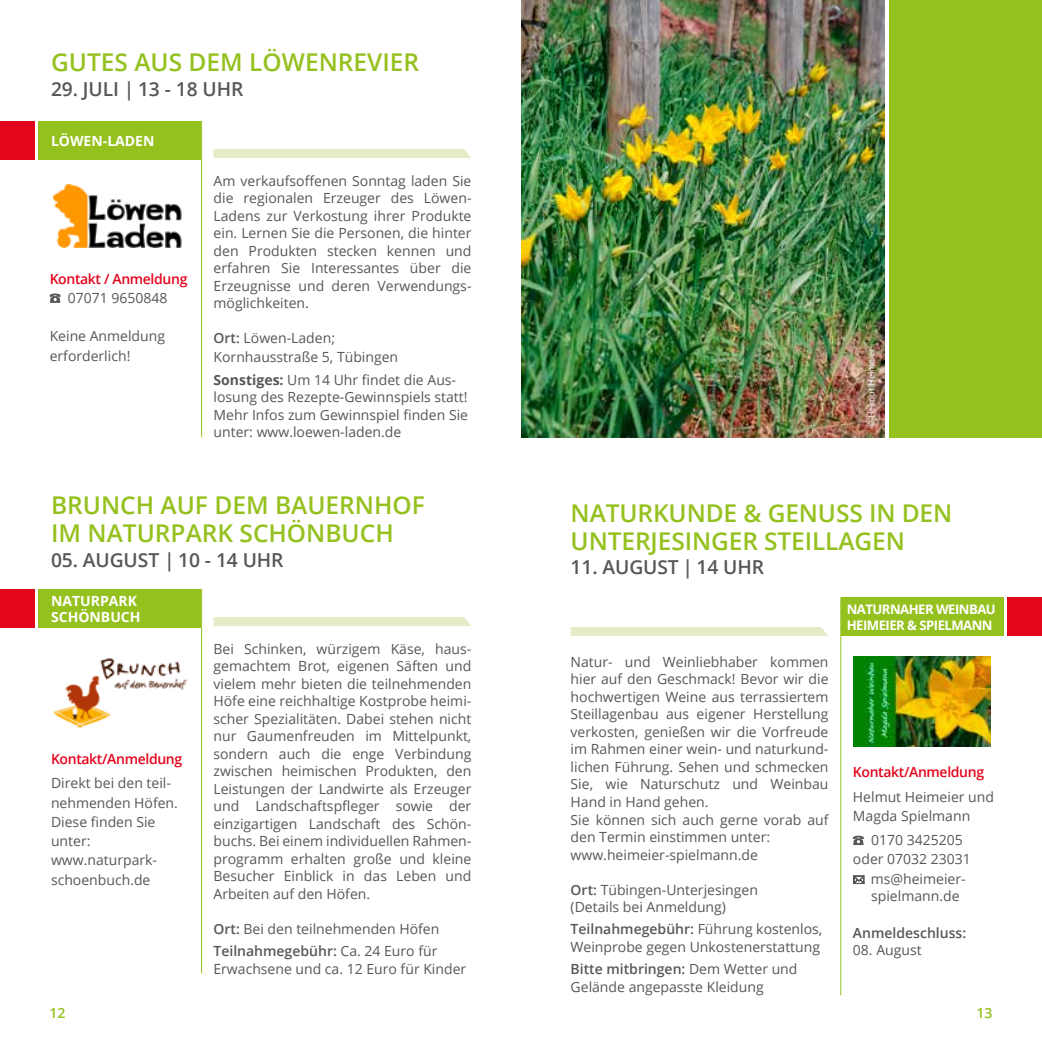
<style>
.page{position:relative;width:1042px;height:1042px;background:#fff}
.page>*{position:absolute;margin:0;border:0;box-sizing:border-box;transform-origin:0 0}
.t1{font:600 24.5px/28px "Open Sans";color:#95c11f}
.t2{font:600 19.25px "Open Sans";letter-spacing:-.005em;color:#575756}
.t3{font:14px/17.5px "Open Sans";color:#575756}
.t4{font:600 14px "Open Sans";letter-spacing:-.025em;color:#e3051b}
.t5{font:700 14px/16.8px "Open Sans";color:#fff}
.t6{font:600 14px "Open Sans";color:#575756}
.t7{font:600 14px "Open Sans";color:#95c11f}
.t8{font:700 13.12px/15.8px "Open Sans";letter-spacing:-.04em;color:#fff}
.t9{font:8.75px "Open Sans";color:#fff}
.s1{font-weight:600}
.s2{font-weight:700}
</style>
<div class="page">
<div style="left:214px;top:617px;width:257px;height:9px;background:#e3ecc6"></div>
<hr style="left:201px;top:589px;width:1px;height:384px;background:#95c11f">
<div style="left:38px;top:589px;width:163px;height:39px;background:#95c11f"></div>
<div style="left:0;top:589px;width:35px;height:39px;background:#e3051b"></div>
<div style="left:214px;top:149px;width:257px;height:9px;background:#e3ecc6"></div>
<hr style="left:201px;top:121px;width:1px;height:316px;background:#95c11f">
<div style="left:38px;top:121px;width:163px;height:39px;background:#95c11f"></div>
<div style="left:0;top:121px;width:35px;height:39px;background:#e3051b"></div>
<img style="left:54px;top:185px;width:128px;height:63px">
<img style="left:53px;top:657px;width:134px;height:72px">
<div style="left:841px;top:597px;width:162px;height:39px;background:#95c11f"></div>
<div style="left:1007px;top:597px;width:35px;height:39px;background:#e3051b"></div>
<svg style="left:853px;top:835px;width:11px;height:10px"></svg>
<div style="left:570px;top:627px;width:258px;height:9px;background:#e3ecc6"></div>
<hr style="left:840px;top:597px;width:1px;height:398px;background:#95c11f">
<div style="left:853px;top:656px;width:137px;height:90px;background:#008100"></div>
<img style="left:864px;top:656px;width:126px;height:90px">
<div style="left:889px;top:0;width:153px;height:437px;background:#95c11f"></div>
<img style="left:521px;top:0;width:363px;height:437px">
<svg style="left:50px;top:293px;width:11px;height:10px"></svg>
<svg style="left:853px;top:875px;width:12px;height:10px"></svg>
<h1 class="t1" style="left:51px;top:48px;width:370px">GUTES AUS DEM LÖWEN REVI ER</h1>
<h2 class="t2" style="left:51px;top:75px;width:194px">29. JULI | 13 - 18 UHR</h2>
<p class="t5" style="left:51px;top:132px;width:105px">LÖWEN-LADEN</p>
<p class="t4" style="left:50px;top:269px;width:139px">KONTAKT / ANMELDUNG</p>
<p class="t3" style="left:68px;top:289px;width:101px">07071 9650848</p>
<p class="t3" style="left:50px;top:326px;width:117px;line-height:19.2px">Keine Anmeldung erforderlich!</p>
<p class="t3" style="left:214px;top:171px;width:259px;text-align:justify">Am verkaufsoffenen Sonntag laden Sie die regionalen Erzeuger des Löwen-Ladens zur Verkostung ihrer Produkte ein. Lernen Sie die Personen, die hinter den Produkten stecken kennen und erfahren Sie I nteressantes über die Erzeugnisse und deren Verwendungs&shy;möglichkeiten.</p>
<p class="t3" style="left:214px;top:328px;width:186px;line-height:19.2px"><span class="s1">ORT:</span> Löwen-Laden;<br>Kornhausstraße 5, Tübingen</p>
<p class="t3" style="left:214px;top:371px;width:256px"><span class="s2">SONSTIGES:</span> Um 14 Uhr findet die Aus&shy;losung des Rezepte-Gewinnspiels statt!<br>Mehr Infos zum Gewinnspiel finden Sie unter: www.loewen-laden.de</p>
<h1 class="t1" style="left:51px;top:491px;width:375px">BRUNCH AUF DEM BAUERNHOF<br>I M NATURPARK SCHÖN BUCH</h1>
<h2 class="t2" style="left:51px;top:546px;width:234px">05. AUGUST | 10 - 14 UH R</h2>
<p class="t5" style="left:51px;top:592px;width:91px">NATURPARK<br>SCHÖNBUCH</p>
<p class="t4" style="left:51px;top:749px;width:133px">KONTAKT/ANMELDUNG</p>
<p class="t3" style="left:51px;top:773px;width:128px;line-height:19.2px">Direkt bei den teil&shy;nehmenden Höfen.<br>Diese finden Sie unter: www.naturpark&shy;schoenbuch.de</p>
<p class="t3" style="left:213px;top:639px;width:259px;text-align:justify">Bei Schinken, würzigem Käse, haus&shy;gemachtem Brot, eigenen Säften und vielem mehr bieten die teilnehmenden Höfe eine reichhaltige Kostprobe heimi&shy;scher Spezialitäten. Dabei stehen nicht nur Gaumenfreuden im Mittelpunkt, sondern auch die enge Verbindung zwischen heimischen Produkten, den Leistungen der Landwirte als Erzeuger und Landschaftspfleger sowie der einzigartigen Landschaft des Schön&shy;buchs. Bei einem individuellen Rahmen&shy;programm erhalten große und kleine Besucher Einblick in das Leben und Arbeiten auf den Höfen.</p>
<p class="t3" style="left:213px;top:917px;width:227px;line-height:22.4px"><span class="s1">ORT:</span> Bei den teilnehmenden Höfen<br><span class="s1">TEILNAHMEGEBÜHR:</span> Ca. 24 Euro für</p>
<p class="t3" style="left:213px;top:959px;width:254px">Erwachsene und ca. 12 Euro für Kinder</p>
<p class="t9" style="left:865px;top:428px;width:81px;rotate:-90deg">© Helmut Heimeier</p>
<h1 class="t1" style="left:570px;top:498px;width:378px">NATURKUN DE &amp; GENUSS IN DEN<br>UNT</h1>
<h1 class="t1" style="left:621px;top:526px;width:78px">ERJESING</h1>
<h1 class="t1" style="left:729px;top:526px;width:173px">ER STEILLAGEN</h1>
<h2 class="t2" style="left:570px;top:554px;width:195px">11. AUGUST | 14 UHR</h2>
<p class="t8" style="left:847px;top:601px;width:151px">NATURNAHER WEINBAU<br>H EIMEIER &amp; SPIELMANN</p>
<p class="t3" style="left:570px;top:653px;width:260px">Natur- und Weinliebhaber kommen hier auf den Geschmack! Bevor wir die hochwertigen Weine aus terrassiertem Steillagenbau aus eigener Herstellung verkosten, genießen wir die Vorfreude im Rahmen einer wein- und naturkund&shy;lichen Führung. Sehen und schmecken Sie, wie Naturschutz und Weinbau Hand in Hand gehen.<br>Sie können sich auch gerne vorab auf den Termin einstimmen unter: www.heimeier-spielmann.de</p>
<p class="t3" style="left:570px;top:880px;width:189px"><span class="s1">ORT:</span> Tübingen-Unterjesingen (Details bei Anmeldung)</p>
<p class="t3" style="left:570px;top:920px;width:253px"><span class="s1">TEILNAHMEGEBÜHR:</span> Führung kostenlos,<br>Weinprobe gegen Unkostenerstattung</p>
<p class="t3" style="left:570px;top:960px;width:228px"><span class="s1">BITTE MITBRINGEN:</span> Dem Wetter und<br>Gelände angepasste Kleidung</p>
<p class="t4" style="left:853px;top:762px;width:133px">KONTAKT/ANMELDUNG</p>
<p class="t3" style="left:853px;top:786px;width:143px;line-height:19.2px">Helmut Heimeier und<br>Magda Spielmann</p>
<p class="t3" style="left:871px;top:831px;width:93px">0170 3425205</p>
<p class="t3" style="left:853px;top:850px;width:119px">oder 07032 23031</p>
<p class="t3" style="left:871px;top:869px;width:96px">ms@heimeier-</p>
<p class="t3" style="left:871px;top:887px;width:90px">spielmann.de</p>
<p class="t6" style="left:853px;top:923px;width:115px">ANMELDESCHLUSS:</p>
<p class="t3" style="left:853px;top:941px;width:70px">08. August</p>
<p class="t7" style="left:50px;top:1003px;width:17px">12</p>
<p class="t7" style="left:976px;top:1003px;width:17px">13</p>
</div>
